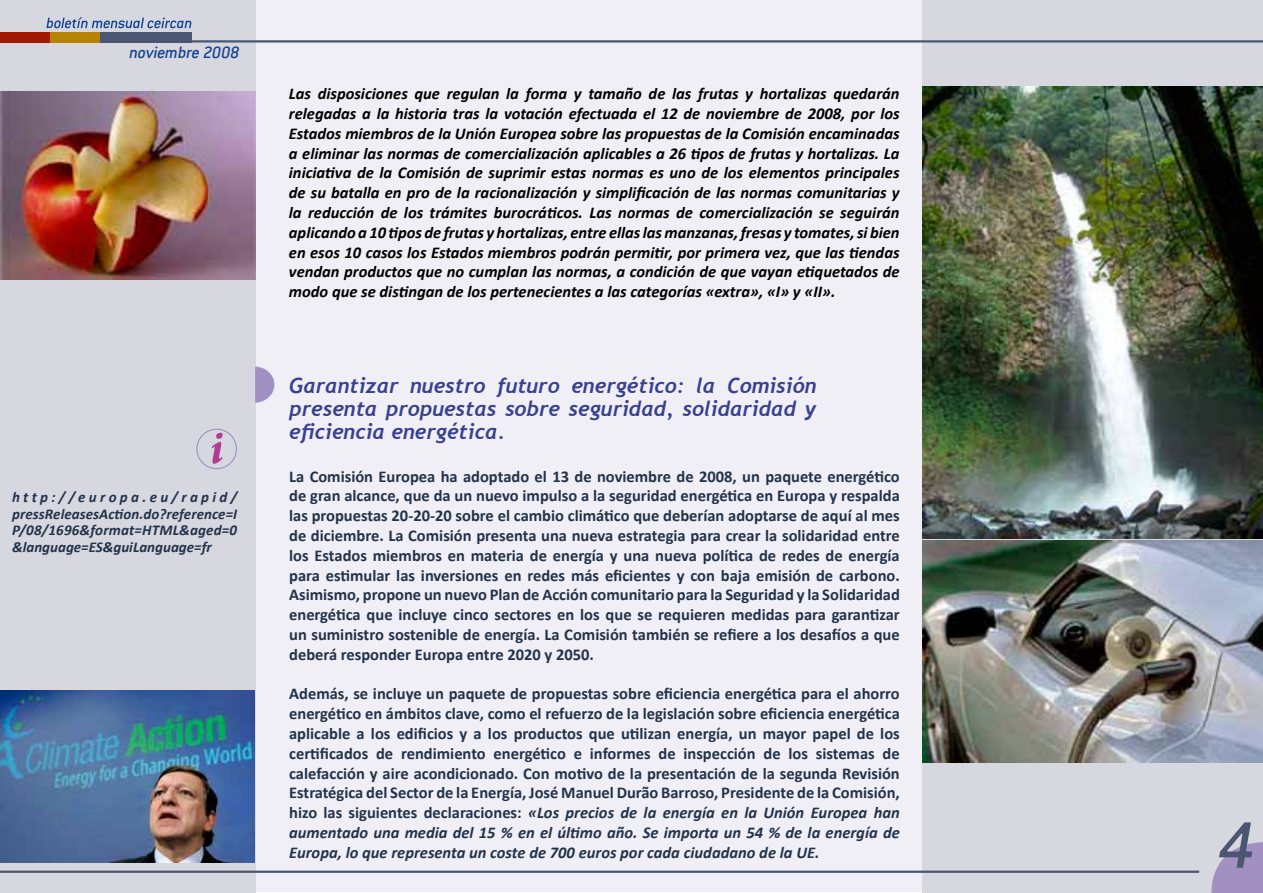
<style>
.page{position:relative;width:1263px;height:893px;background:#fff}
.page>*{position:absolute;margin:0;border:0;box-sizing:border-box;transform-origin:0 0}
.t1{font:italic 500 72px "Conduit ITC";color:#4a5672}
.t2{font:italic 700 21px/23.1px "Trebuchet";color:#384090;text-align:justify}
.t3{font:italic 500 18px "Conduit ITC";letter-spacing:-.01em;color:#124392}
.t4{font:700 16.5px/19.8px "Calibri";color:#22334a;text-align:justify}
.t5{font:italic 700 16.5px/19.8px "Calibri";color:#000;text-align:justify}
.t6{font:italic 700 15px/16.5px "Calibri";color:#22334a;text-align:justify}
.s1{font-style:italic}
</style>
<div class="page">
<div style="left:0;top:1px;width:1262px;height:891px;background:#f0eff5"></div>
<div style="left:0;top:0;width:255px;height:893px;background:#d7d7df"></div>
<div style="left:923px;top:0;width:340px;height:893px;background:#d7d7df"></div>
<div style="left:0;top:32px;width:50px;height:11px;background:#a41803"></div>
<div style="left:50px;top:32px;width:50px;height:11px;background:#b68300"></div>
<div style="left:100px;top:32px;width:91px;height:11px;background:#4a5672"></div>
<svg style="left:46px;top:17px;width:145px;height:11px"></svg>
<hr style="left:0;top:871px;width:1199px;height:2px;background:#4a5672">
<hr style="left:173px;top:40px;width:1090px;height:3px;background:#4a5672">
<svg style="left:1211px;top:842px;width:52px;height:51px"></svg>
<svg style="left:255px;top:367px;width:19px;height:36px"></svg>
<div style="left:196px;top:429px;width:41px;height:40px;border:1px solid #a290c2;border-radius:50%"></div>
<svg style="left:212px;top:433px;width:11px;height:31px"></svg>
<img style="left:0;top:92px;width:255px;height:187px">
<img style="left:0;top:691px;width:255px;height:171px">
<img style="left:923px;top:87px;width:340px;height:451px">
<img style="left:923px;top:541px;width:340px;height:222px">
<p class="t3" style="left:129px;top:42px;width:112px">noviembre 2008</p>
<p class="t6" style="left:12px;top:488px;width:227px">http://europa.eu/rapid/ pressReleasesAction.do?reference=I P/08/1696&amp;format=HTML&amp;aged=0 &amp;language=ES&amp;guiLanguage=fr</p>
<p class="t5" style="left:289px;top:83px;width:612px">Las disposiciones que regulan la forma y tamaño de las frutas y hortalizas quedarán relegadas a la historia tras la votación efectuada el 12 de noviembre de 2008, por los Estados miembros de la Unión Europea sobre las propuestas de la Comisión encaminadas a eliminar las normas de comercialización aplicables a 26 tipos de frutas y hortalizas. La iniciativa de la Comisión de suprimir estas normas es uno de los elementos principales de su batalla en pro de la racionalización y simplificación de las normas comunitarias y la reducción de los trámites burocráticos. Las normas de comercialización se seguirán aplicando a 10 tipos de frutas y hortalizas, entre ellas las manzanas, fresas y tomates, si bien en esos 10 casos los Estados miembros podrán permitir, por primera vez, que las tiendas vendan productos que no cumplan las normas, a condición de que vayan etiquetados de modo que se distingan de los pertenecientes a las categorías «extra», «I» y «II».</p>
<p class="t2" style="left:289px;top:374px;width:529px">Garantizar nuestro futuro energético: la Comisión presenta propuestas sobre seguridad, solidaridad y eficiencia energética.</p>
<p class="t4" style="left:289px;top:465px;width:612px">La Comisión Europea ha adoptado el 13 de noviembre de 2008, un paquete energético de gran alcance, que da un nuevo impulso a la seguridad energética en Europa y respalda las propuestas 20-20-20 sobre el cambio climático que deberían adoptarse de aquí al mes de diciembre. La Comisión presenta una nueva estrategia para crear la solidaridad entre los Estados miembros en materia de energía y una nueva política de redes de energía para estimular las inversiones en redes más eficientes y con baja emisión de carbono.<br>Asimismo, propone un nuevo Plan de Acción comunitario para la Seguridad y la Solidaridad energética que incluye cinco sectores en los que se requieren medidas para garantizar un suministro sostenible de energía. La Comisión también se refiere a los desafíos a que deberá responder Europa entre 2020 y 2050.</p>
<p class="t4" style="left:289px;top:683px;width:612px">Además, se incluye un paquete de propuestas sobre eficiencia energética para el ahorro energético en ámbitos clave, como el refuerzo de la legislación sobre eficiencia energética aplicable a los edificios y a los productos que utilizan energía, un mayor papel de los certificados de rendimiento energético e informes de inspección de los sistemas de calefacción y aire acondicionado. Con motivo de la presentación de la segunda Revisión Estratégica del Sector de la Energía, José Manuel Durão Barroso, Presidente de la Comisión, hizo las siguientes declaraciones: <span class="s1">«Los precios de la energía en la Unión Europea han aumentado una media del 15 % en el último año. Se importa un 54 % de la energía de Europa, lo que representa un coste de 700 euros por cada ciudadano de la UE.</span></p>
<h1 class="t1" style="left:1219px;top:805px;width:38px">4</h1>
</div>
